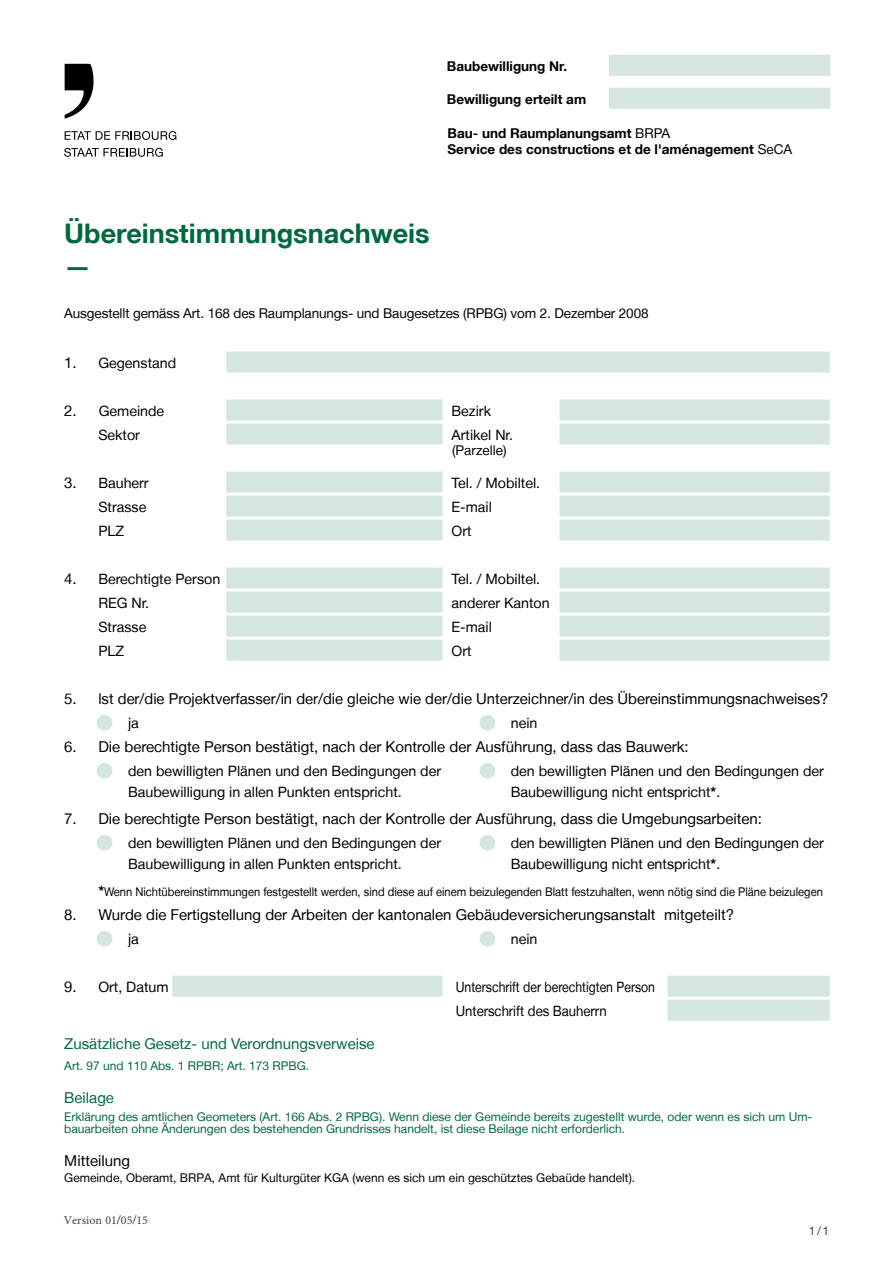
<style>
.page{position:relative;width:893px;height:1263px;background:#fff}
.page>*{position:absolute;margin:0;border:0;box-sizing:border-box;transform-origin:0 0}
.t1{font:700 27px/33px "Helvetica Neue LT";color:#00693c}
.t2{font:15px "Helvetica Neue LT";color:#000}
.t3{font:15px "Helvetica Neue LT";color:#00693c}
.t4{font:14.25px/24px "Helvetica Neue LT";color:#000}
.t5{font:14.25px/24px "Helvetica Neue LT";color:#000;scale:.86 1}
.t6{font:700 13.5px/16.5px "Helvetica Neue LT";color:#000}
.t7{font:13.5px "Helvetica Neue LT";letter-spacing:-.01em;color:#000}
.t8{font:12px/12px "Helvetica Neue LT";color:#00693c}
.t9{font:12px "Helvetica Neue LT";color:#000;scale:.93 1}
.t10{font:12px "Helvetica Neue LT";color:#000}
.t11{font:12px "Minion Pro";color:#404040}
.t12{font:12px "Helvetica Neue LT";color:#404040}
.s1{font-weight:400}
.s2{font-size:15px}
.s3{font-family:"Myriad Pro";font-size:75px;color:#d4e6de}
.s4{font-weight:700}
.s5{font-weight:700;font-size:14.25px}
.s6{font-family:"Helvetica Neue LT"}
</style>
<div class="page">
<div style="left:226px;top:352px;width:604px;height:21px;background:#d4e6de"></div>
<div style="left:226px;top:400px;width:216px;height:21px;background:#d4e6de"></div>
<div style="left:226px;top:424px;width:216px;height:21px;background:#d4e6de"></div>
<div style="left:559px;top:400px;width:271px;height:21px;background:#d4e6de"></div>
<div style="left:559px;top:424px;width:271px;height:21px;background:#d4e6de"></div>
<div style="left:226px;top:472px;width:216px;height:21px;background:#d4e6de"></div>
<div style="left:226px;top:496px;width:216px;height:21px;background:#d4e6de"></div>
<div style="left:226px;top:520px;width:216px;height:21px;background:#d4e6de"></div>
<div style="left:559px;top:472px;width:271px;height:21px;background:#d4e6de"></div>
<div style="left:559px;top:496px;width:271px;height:21px;background:#d4e6de"></div>
<div style="left:559px;top:520px;width:271px;height:21px;background:#d4e6de"></div>
<div style="left:226px;top:568px;width:216px;height:21px;background:#d4e6de"></div>
<div style="left:226px;top:592px;width:216px;height:21px;background:#d4e6de"></div>
<div style="left:226px;top:616px;width:216px;height:21px;background:#d4e6de"></div>
<div style="left:226px;top:640px;width:216px;height:21px;background:#d4e6de"></div>
<div style="left:559px;top:568px;width:271px;height:21px;background:#d4e6de"></div>
<div style="left:559px;top:592px;width:271px;height:21px;background:#d4e6de"></div>
<div style="left:559px;top:616px;width:271px;height:21px;background:#d4e6de"></div>
<div style="left:559px;top:640px;width:271px;height:21px;background:#d4e6de"></div>
<div style="left:172px;top:976px;width:270px;height:21px;background:#d4e6de"></div>
<div style="left:667px;top:976px;width:163px;height:21px;background:#d4e6de"></div>
<div style="left:667px;top:1000px;width:163px;height:21px;background:#d4e6de"></div>
<svg style="left:65px;top:64px;width:29px;height:55px"></svg>
<svg style="left:65px;top:131px;width:111px;height:9px"></svg>
<svg style="left:64px;top:148px;width:99px;height:8px"></svg>
<div style="left:609px;top:55px;width:221px;height:21px;background:#d4e6de"></div>
<div style="left:609px;top:88px;width:221px;height:21px;background:#d4e6de"></div>
<p class="t6" style="left:447px;top:58px;width:122px">Baubewilligung Nr.</p>
<p class="t6" style="left:447px;top:91px;width:141px">Bewilligung erteilt am</p>
<p class="t6" style="left:448px;top:125px;width:346px">Bau- und Raumplanungsamt <span class="s1">BRPA<br></span>Service des constructions et de l'aménagement <span class="s1">SeCA</span></p>
<h1 class="t1" style="left:64px;top:217px;width:367px">Übereinstimmungsnachweis —</h1>
<p class="t7" style="left:64px;top:305px;width:586px">Ausgestellt gemäss Art. 168 des Raumplanungs- und Baugesetzes (RPBG) vom 2. Dezember 2008</p>
<p class="t4" style="left:64px;top:351px;width:113px"><span class="s2">1.</span> Gegenstand</p>
<p class="t4" style="left:98px;top:399px;width:67px;text-indent:-34px"><span class="s2">2.</span> Gemeinde<br>Sektor</p>
<p class="t4" style="left:451px;top:399px;width:63px">Bezirk<br>Artikel Nr.</p>
<p class="t4" style="left:98px;top:471px;width:52px;text-indent:-34px"><span class="s2">3.</span> Bauherr<br>Strasse<br>PLZ</p>
<p class="t4" style="left:451px;top:471px;width:90px">Tel. / Mobiltel.<br>E-mail<br>Ort</p>
<p class="t4" style="left:98px;top:567px;width:123px;text-indent:-34px"><span class="s2">4.</span> Berechtigte Person<br>REG Nr.<br>Strasse<br>PLZ</p>
<p class="t4" style="left:451px;top:567px;width:100px">Tel. / Mobiltel. anderer Kanton<br>E-mail<br>Ort</p>
<p class="t2" style="left:64px;top:690px;width:766px">5. lst der/die Projektverfasser/in der/die gleiche wie der/die Unterzeichner/in des Übereinstimmungsnachweises?</p>
<p class="t4" style="left:94px;top:711px;width:46px"><span class="s3">•</span> ja</p>
<p class="t4" style="left:477px;top:711px;width:62px"><span class="s3">•</span> nein</p>
<p class="t2" style="left:64px;top:738px;width:626px">6. Die berechtigte Person bestätigt, nach der Kontrolle der Ausführung, dass das Bauwerk:</p>
<p class="t4" style="left:94px;top:760px;width:349px;line-height:21px;text-align:center"><span class="s3">•</span> den bewilligten Plänen und den Bedingungen der<br>Baubewilligung in allen Punkten entspricht.</p>
<p class="t4" style="left:511px;top:760px;width:315px;line-height:21px;text-indent:-34px"><span class="s3">•</span> den bewilligten Plänen und den Bedingungen der<br>Baubewilligung nicht entspricht<span class="s4">*</span>.</p>
<p class="t2" style="left:64px;top:810px;width:699px">7. Die berechtigte Person bestätigt, nach der Kontrolle der Ausführung, dass die Umgebungsarbeiten:</p>
<p class="t4" style="left:94px;top:832px;width:349px;line-height:21px;text-align:center"><span class="s3">•</span> den bewilligten Plänen und den Bedingungen der<br>Baubewilligung in allen Punkten entspricht.</p>
<p class="t4" style="left:511px;top:832px;width:315px;line-height:21px;text-indent:-34px"><span class="s3">•</span> den bewilligten Plänen und den Bedingungen der<br>Baubewilligung nicht entspricht<span class="s4">*</span>.</p>
<p class="t9" style="left:98px;top:885px;width:781px"><span class="s5">*</span>Wenn Nichtübereinstimmungen festgestellt werden, sind diese auf einem beizulegenden Blatt festzuhalten, wenn nötig sind die Pläne beizulegen</p>
<p class="t2" style="left:64px;top:906px;width:671px">8. Wurde die Fertigstellung der Arbeiten der kantonalen Gebäudeversicherungsanstalt mitgeteilt?</p>
<p class="t4" style="left:94px;top:927px;width:46px"><span class="s3">•</span> ja</p>
<p class="t4" style="left:477px;top:927px;width:62px"><span class="s3">•</span> nein</p>
<p class="t4" style="left:64px;top:975px;width:106px"><span class="s2">9.</span> Ort, Datum</p>
<p class="t5" style="left:456px;top:975px;width:233px">Unterschrift der berechtigten Person<br>Unterschrift des Bauherrn</p>
<p class="t3" style="left:64px;top:1035px;width:312px">Zusätzliche Gesetz- und Verordnungsverweise</p>
<p class="t8" style="left:64px;top:1060px;width:246px">Art. 97 und 110 Abs. 1 RPBR; Art. 173 RPBG.</p>
<p class="t3" style="left:64px;top:1089px;width:51px">Beilage</p>
<p class="t8" style="left:64px;top:1111px;width:749px">Erklärung des amtlichen Geometers (Art. 166 Abs. 2 RPBG). Wenn diese der Gemeinde bereits zugestellt wurde, oder wenn es sich um Um&shy;bauarbeiten ohne Änderungen des bestehenden Grundrisses handelt, ist diese Beilage nicht erforderlich.</p>
<p class="t2" style="left:64px;top:1152px;width:67px">Mitteilung</p>
<p class="t10" style="left:64px;top:1170px;width:572px">Gemeinde, Oberamt, BRPA, Amt für Kulturgüter KGA (wenn es sich um ein geschütztes Gebaüde handelt).</p>
<p class="t7" style="left:452px;top:442px;width:56px">(Parzelle)</p>
<p class="t11" style="left:64px;top:1212px;width:86px">Version 01<span class="s6">/</span>05<span class="s6">/</span>15</p>
<p class="t12" style="left:809px;top:1224px;width:22px">1/1</p>
</div>
